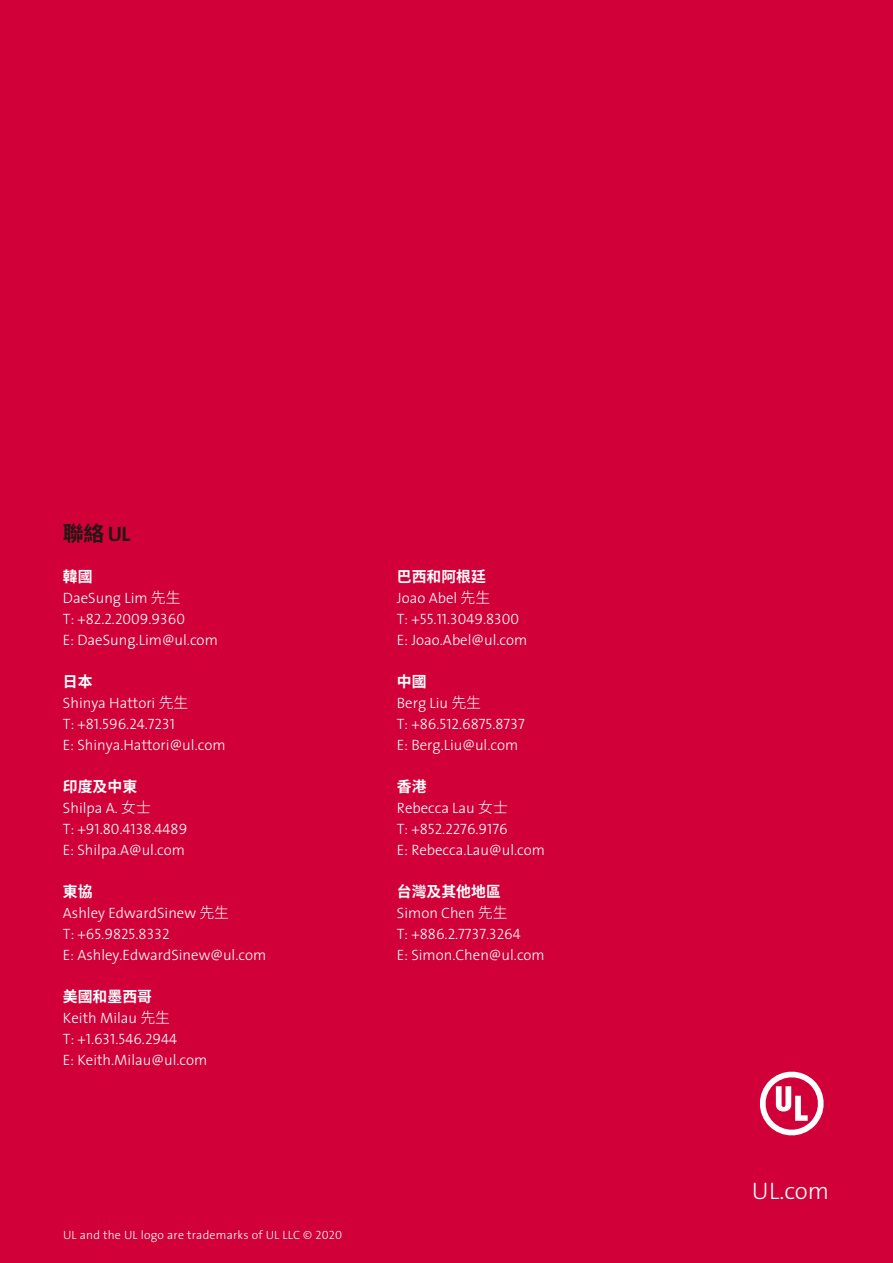
<style>
.page{position:relative;width:893px;height:1263px;background:#d10038}
.page>*{position:absolute;margin:0;border:0;box-sizing:border-box;transform-origin:0 0}
.t1{font:300 24px "The Sans";color:#fff}
.t2{font:700 21px "Noto Sans CJ Ksc";color:#221815}
.t3{font:300 15px "The Sans";color:#fff}
.t4{font:15px "The Sans Light Caps";color:#fff}
.t5{font:700 15px "Noto Sans CJ Ksc";color:#fff}
.t6{font:300 12px "The Sans";letter-spacing:.02em;color:#fff}
.s1{font-family:"The Sans"}
.s2{font-family:"Noto Sans CJ Ksc"}
.s3{font-family:"The Sans";font-weight:300}
.s4{font-family:"The Sans Light Caps";font-weight:400}
</style>
<div class="page">
<svg style="left:760px;top:1071px;width:64px;height:65px"></svg>
<h2 class="t2" style="left:63px;top:521px;width:69px">聯絡 <span class="s1">UL</span></h2>
<p class="t5" style="left:63px;top:568px;width:31px">韓國</p>
<p class="t3" style="left:63px;top:585px;width:119px">DaeSung Lim <span class="s2">先生</span></p>
<p class="t4" style="left:63px;top:611px;width:124px"><span class="s3">T: +</span>82.2.2009.9360</p>
<p class="t3" style="left:63px;top:627px;width:156px">E: DaeSung.Lim@ul.com</p>
<p class="t5" style="left:63px;top:673px;width:31px">日本</p>
<p class="t3" style="left:63px;top:690px;width:127px">Shinya Hattori <span class="s2">先生</span></p>
<p class="t4" style="left:63px;top:716px;width:113px"><span class="s3">T: +</span>81.596.24.7231</p>
<p class="t3" style="left:63px;top:732px;width:164px">E: Shinya.Hattori@ul.com</p>
<p class="t5" style="left:63px;top:778px;width:76px">印度及中東</p>
<p class="t3" style="left:63px;top:795px;width:89px">Shilpa A. <span class="s2">女士</span></p>
<p class="t4" style="left:63px;top:821px;width:126px"><span class="s3">T: +</span>91.80.4138.4489</p>
<p class="t3" style="left:63px;top:837px;width:123px">E: Shilpa.A@ul.com</p>
<p class="t5" style="left:63px;top:883px;width:31px">東協</p>
<p class="t3" style="left:63px;top:900px;width:168px">Ashley EdwardSinew <span class="s2">先生</span></p>
<p class="t4" style="left:63px;top:926px;width:108px"><span class="s3">T: +</span>65.9825.8332</p>
<p class="t3" style="left:63px;top:942px;width:205px">E: Ashley.EdwardSinew@ul.com</p>
<p class="t5" style="left:63px;top:988px;width:91px">美國和墨西哥</p>
<p class="t3" style="left:63px;top:1005px;width:109px">Keith Milau <span class="s2">先生</span></p>
<p class="t4" style="left:63px;top:1031px;width:116px"><span class="s3">T: +</span>1.631.546.2944</p>
<p class="t3" style="left:63px;top:1047px;width:146px">E: Keith.Milau@ul.com</p>
<p class="t5" style="left:397px;top:568px;width:91px">巴西和阿根廷</p>
<p class="t3" style="left:397px;top:585px;width:95px">Joao Abel <span class="s2">先生</span></p>
<p class="t4" style="left:397px;top:611px;width:124px"><span class="s3">T: +</span>55.11.3049.8300</p>
<p class="t3" style="left:397px;top:627px;width:132px">E: Joao.Abel@ul.com</p>
<p class="t5" style="left:397px;top:673px;width:31px">中國</p>
<p class="t3" style="left:397px;top:690px;width:86px">Berg Liu <span class="s2">先生</span></p>
<p class="t4" style="left:397px;top:716px;width:129px"><span class="s3">T: +</span>86.512.6875.8737</p>
<p class="t3" style="left:397px;top:732px;width:123px">E: Berg.Liu@ul.com</p>
<p class="t5" style="left:397px;top:778px;width:31px">香港</p>
<p class="t3" style="left:397px;top:795px;width:112px">Rebecca Lau <span class="s2">女士</span></p>
<p class="t4" style="left:397px;top:821px;width:112px"><span class="s3">T: +</span>852.2276.9176</p>
<p class="t3" style="left:397px;top:837px;width:150px">E: Rebecca.Lau@ul.com</p>
<p class="t5" style="left:397px;top:883px;width:105px">台灣及其他地區</p>
<p class="t3" style="left:397px;top:900px;width:112px">Simon Chen <span class="s2">先生</span></p>
<p class="t4" style="left:397px;top:926px;width:125px"><span class="s3">T: +</span>886.2.7737.3264</p>
<p class="t3" style="left:397px;top:942px;width:149px">E: Simon.Chen@ul.com</p>
<p class="t6" style="left:63px;top:1225px;width:281px">UL and the UL logo are trademarks of UL LLC © <span class="s4">2020</span></p>
<h1 class="t1" style="left:752px;top:1171px;width:79px">UL.com</h1>
</div>
